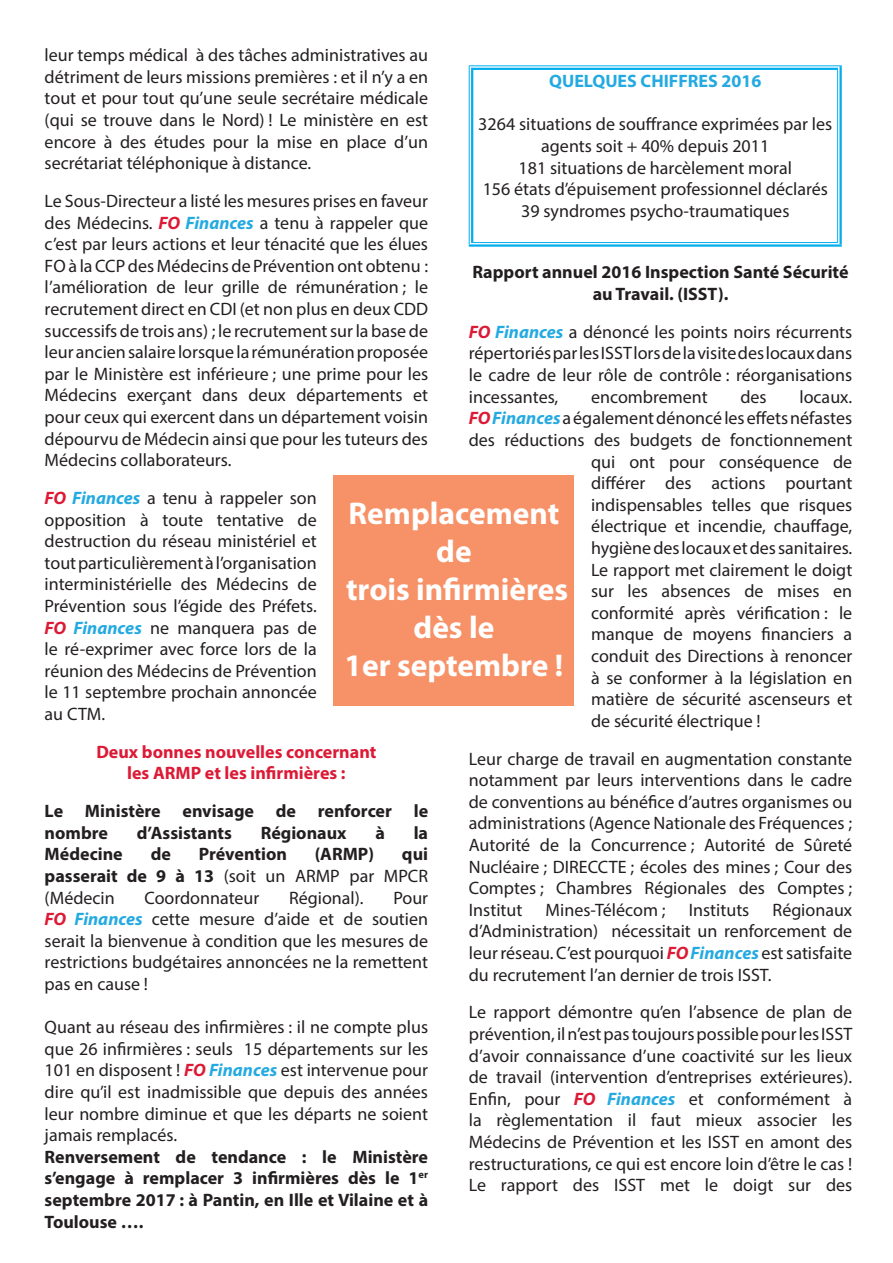
<style>
.page{position:relative;width:893px;height:1263px;background:#fff}
.page>*{position:absolute;margin:0;border:0;box-sizing:border-box;transform-origin:0 0}
.t1{font:700 31.5px/37.8px "Myriad Pro";color:#fff;text-align:center}
.Corps_de_texte{font:18px/21.6px "Myriad Pro";color:#231f20;text-align:justify}
.Corps_de_texte-2{font:700 18px/21.6px "Myriad Pro";color:#231f20}
.Corps_de_texte-3{font:700 18px/21.6px "Myriad Pro";color:#dc1a36;text-align:center}
.Corps_de_texte-4{font:700 18px "Myriad Pro";color:#24aae1}
.s1{font-weight:700;font-style:italic;color:#dc1a36}
.s2{font-weight:700;font-style:italic;color:#24aae1}
.s3{font-weight:700}
</style>
<div class="page">
<div style="left:469px;top:65px;width:373px;height:5px;background:#b3e6fa"></div>
<div style="left:837px;top:70px;width:5px;height:172px;background:#d7f2fc"></div>
<div style="left:469px;top:242px;width:373px;height:5px;background:#f1fafe"></div>
<hr style="left:469px;top:65px;width:373px;height:1px;background:#00aeef">
<hr style="left:471px;top:68px;width:367px;height:2px;background:#00aeef">
<hr style="left:469px;top:66px;width:1px;height:178px;background:#00aeef">
<hr style="left:471px;top:70px;width:2px;height:172px;background:#00aeef">
<hr style="left:837px;top:70px;width:1px;height:172px;background:#00aeef">
<hr style="left:839px;top:66px;width:3px;height:178px;background:#00aeef">
<hr style="left:471px;top:242px;width:367px;height:1px;background:#00aeef">
<hr style="left:469px;top:244px;width:373px;height:3px;background:#00aeef">
<div style="left:334px;top:475px;width:240px;height:231px;background:#f79268"></div>
<p class="Corps_de_texte" style="left:45px;top:44px;width:385px">leur temps médical à des tâches administratives au détriment de leurs missions premières : et il n’y a en tout et pour tout qu’une seule secrétaire médicale (qui se trouve dans le Nord) ! Le ministère en est encore à des études pour la mise en place d’un secrétariat téléphonique à distance.</p>
<p class="Corps_de_texte" style="left:45px;top:190px;width:385px">Le Sous-Directeur a listé les mesures prises en faveur des Médecins. <span class="s1">FO</span> <span class="s2">Finances</span> a tenu à rappeler que c’est par leurs actions et leur ténacité que les élues FO à la CCP des Médecins de Prévention ont obtenu : l’amélioration de leur grille de rémunération ; le recrutement direct en CDI (et non plus en deux CDD successifs de trois ans) ; le recrutement sur la base de leur ancien salaire lorsque la rémunération proposée par le Ministère est inférieure ; une prime pour les Médecins exerçant dans deux départements et pour ceux qui exercent dans un département voisin dépourvu de Médecin ainsi que pour les tuteurs des Médecins collaborateurs.</p>
<p class="Corps_de_texte" style="left:45px;top:487px;width:274px"><span class="s1">FO</span> <span class="s2">Finances</span> a tenu à rappeler son opposition à toute tentative de destruction du réseau ministériel et tout particulièrement à l’organisation interministérielle des Médecins de Prévention sous l’égide des Préfets.<br><span class="s1">FO</span> <span class="s2">Finances</span> ne manquera pas de le ré-exprimer avec force lors de la réunion des Médecins de Prévention le 11 septembre prochain annoncée au CTM.</p>
<p class="Corps_de_texte-3" style="left:96px;top:740px;width:282px">Deux bonnes nouvelles concernant les ARMP et les infirmières :</p>
<p class="Corps_de_texte-2" style="left:45px;top:800px;width:385px">Le Ministère envisage de renforcer le nombre</p>
<p class="Corps_de_texte-4" style="left:549px;top:69px;width:214px">QUELQUES CHIFFRES 2016</p>
<p class="Corps_de_texte" style="left:478px;top:113px;width:355px;text-align:center">3264 situations de souffrance exprimées par les agents soit + 40% depuis 2011</p>
<p class="Corps_de_texte" style="left:519px;top:156px;width:275px">181 situations de harcèlement moral</p>
<p class="Corps_de_texte" style="left:483px;top:178px;width:347px">156 états d’épuisement professionnel déclarés</p>
<p class="Corps_de_texte" style="left:521px;top:200px;width:270px">39 syndromes psycho-traumatiques</p>
<p class="Corps_de_texte-2" style="left:472px;top:261px;width:378px;text-align:center">Rapport annuel 2016 Inspection Santé Sécurité au Travail. (ISST).</p>
<p class="Corps_de_texte" style="left:469px;top:321px;width:385px"><span class="s1">FO</span> <span class="s2">Finances</span> a dénoncé les points noirs récurrents répertoriés par les ISST lors de la visite des locaux dans le cadre de leur rôle de contrôle : réorganisations incessantes,</p>
<p class="Corps_de_texte" style="left:591px;top:386px;width:118px">encombrement</p>
<p class="Corps_de_texte" style="left:740px;top:386px;width:28px">des</p>
<p class="Corps_de_texte" style="left:799px;top:386px;width:54px">locaux.</p>
<p class="Corps_de_texte" style="left:469px;top:407px;width:385px"><span class="s1">FO</span><span class="s2">Finances</span> a également dénoncé les effets néfastes</p>
<p class="Corps_de_texte" style="left:469px;top:429px;width:385px">des réductions des budgets de fonctionnement</p>
<p class="Corps_de_texte" style="left:591px;top:450px;width:263px">qui ont pour conséquence de</p>
<p class="Corps_de_texte" style="left:591px;top:472px;width:263px">différer des actions pourtant</p>
<p class="Corps_de_texte" style="left:591px;top:494px;width:263px">indispensables telles que risques</p>
<p class="Corps_de_texte" style="left:591px;top:515px;width:263px">électrique et incendie, chauffage,</p>
<p class="Corps_de_texte" style="left:591px;top:537px;width:263px">hygiène des locaux et des sanitaires.</p>
<p class="Corps_de_texte" style="left:591px;top:558px;width:263px">Le rapport met clairement le doigt</p>
<p class="Corps_de_texte" style="left:591px;top:580px;width:263px">sur les absences de mises en</p>
<p class="Corps_de_texte" style="left:591px;top:602px;width:263px">conformité après vérification : le</p>
<p class="Corps_de_texte" style="left:591px;top:623px;width:263px">manque de moyens financiers a</p>
<p class="Corps_de_texte" style="left:591px;top:645px;width:263px">conduit des Directions à renoncer</p>
<p class="Corps_de_texte" style="left:591px;top:666px;width:263px">à se conformer à la législation en</p>
<p class="Corps_de_texte" style="left:591px;top:688px;width:263px">matière de sécurité ascenseurs et</p>
<p class="Corps_de_texte" style="left:591px;top:710px;width:171px">de sécurité électrique !</p>
<p class="Corps_de_texte" style="left:469px;top:747px;width:385px">Leur charge de travail en augmentation constante notamment par leurs interventions dans le cadre de conventions au bénéfice d’autres organismes ou administrations (Agence Nationale des Fréquences ; Autorité de la Concurrence ; Autorité de Sûreté Nucléaire ; DIRECCTE ; écoles des mines ; Cour des Comptes ; Chambres Régionales des Comptes ; Institut</p>
<p class="t1" style="left:349px;top:494px;width:212px">Remplacement de</p>
<p class="t1" style="left:346px;top:569px;width:224px">trois infirmières dès le</p>
<p class="t1" style="left:345px;top:645px;width:220px">1er septembre !</p>
<p class="Corps_de_texte-2" style="left:137px;top:821px;width:97px">d’Assistants</p>
<p class="Corps_de_texte-2" style="left:261px;top:821px;width:87px">Régionaux</p>
<p class="Corps_de_texte-2" style="left:375px;top:821px;width:11px">à</p>
<p class="Corps_de_texte-2" style="left:414px;top:821px;width:16px">la</p>
<p class="Corps_de_texte-2" style="left:45px;top:843px;width:80px">Médecine</p>
<p class="Corps_de_texte-2" style="left:151px;top:843px;width:22px">de</p>
<p class="Corps_de_texte-2" style="left:199px;top:843px;width:90px">Prévention</p>
<p class="Corps_de_texte-2" style="left:315px;top:843px;width:61px">(ARMP)</p>
<p class="Corps_de_texte" style="left:45px;top:843px;width:385px;text-indent:357px"><span class="s3">qui passerait de 9 à 13</span> (soit un ARMP par MPCR (Médecin</p>
<p class="Corps_de_texte" style="left:144px;top:886px;width:117px">Coordonnateur</p>
<p class="Corps_de_texte" style="left:289px;top:886px;width:76px">Régional).</p>
<p class="Corps_de_texte" style="left:45px;top:886px;width:385px;text-indent:349px">Pour <span class="s1">FO</span> <span class="s2">Finances</span> cette mesure d’aide et de soutien serait la bienvenue à condition que les mesures de restrictions budgétaires annoncées ne la remettent pas en cause !</p>
<p class="Corps_de_texte" style="left:45px;top:1016px;width:385px">Quant au réseau des infirmières : il ne compte plus que 26 infirmières : seuls 15 départements sur les 101 en disposent ! <span class="s1">FO</span> <span class="s2">Finances</span> est intervenue pour dire qu’il est inadmissible que depuis des années leur nombre diminue et que les départs ne soient jamais remplacés.</p>
<p class="Corps_de_texte-2" style="left:45px;top:1145px;width:385px;text-align:justify">Renversement de tendance : le Ministère s’engage à remplacer 3 infirmières dès le 1<sup>er </sup>septembre 2017 : à Pantin, en Ille et Vilaine et à Toulouse ….</p>
<p class="Corps_de_texte" style="left:546px;top:899px;width:122px">Mines-Télécom ;</p>
<p class="Corps_de_texte" style="left:689px;top:899px;width:62px">Instituts</p>
<p class="Corps_de_texte" style="left:469px;top:899px;width:385px;text-indent:304px">Régionaux d’Administration) nécessitait un renforcement de leur réseau. C’est pourquoi <span class="s1">FO</span><span class="s2">Finances</span> est satisfaite du recrutement l’an dernier de trois ISST.</p>
<p class="Corps_de_texte" style="left:469px;top:1001px;width:385px">Le rapport démontre qu’en l’absence de plan de prévention, il n’est pas toujours possible pour les ISST d’avoir connaissance d’une coactivité sur les lieux de travail (intervention d’entreprises extérieures).<br>Enfin, pour <span class="s1">FO</span> <span class="s2">Finances</span> et conformément à la règlementation il faut mieux associer les Médecins de Prévention et les ISST en amont des restructurations, ce qui est encore loin d’être le cas !</p>
<p class="Corps_de_texte" style="left:469px;top:1174px;width:385px">Le rapport des ISST met le doigt sur des</p>
</div>
